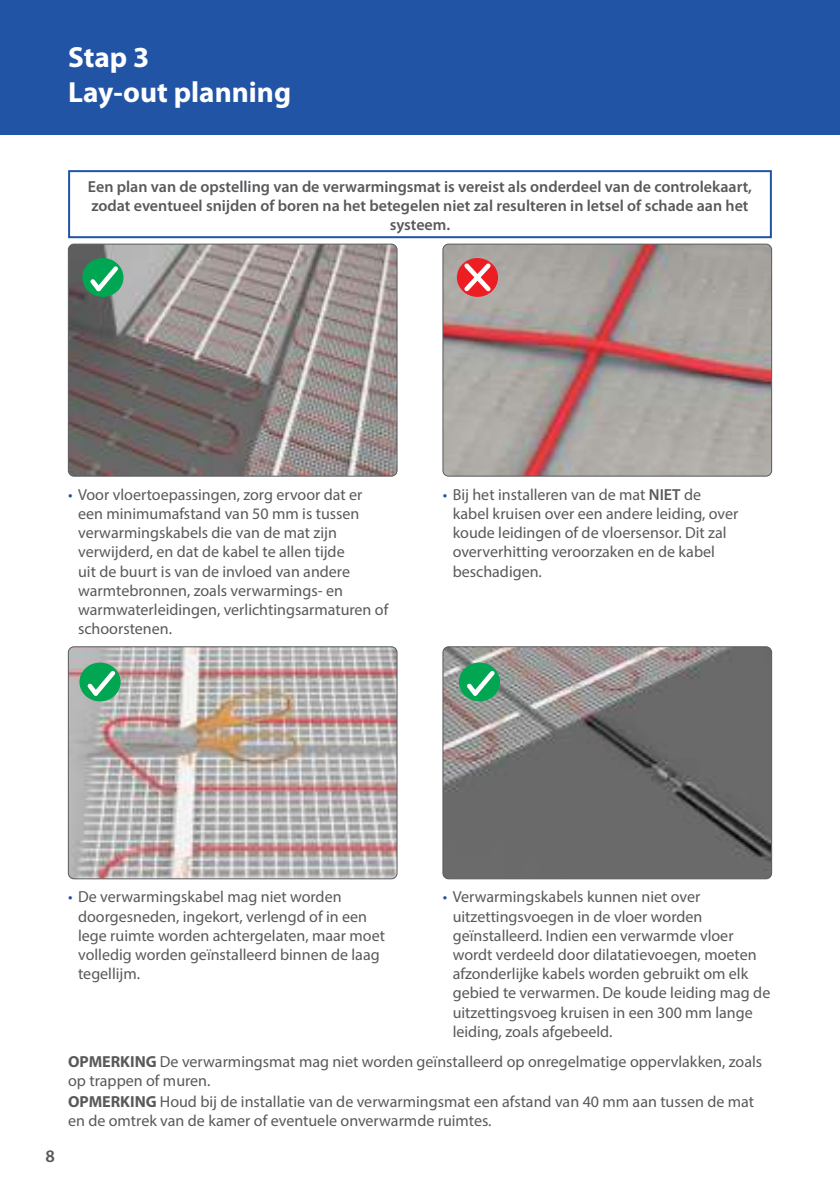
<style>
.page{position:relative;width:840px;height:1191px;background:#fff}
.page>*{position:absolute;margin:0;border:0;box-sizing:border-box;transform-origin:0 0}
.t1{font:700 29.2px/35px "Myriad Pro";color:#fff}
.t2{font:600 17.6px "Myriad Pro";color:#58595b}
.t3{font:16px/19.2px "Myriad Pro";color:#58595b}
.t4{font:600 16px/19.2px "Myriad Pro";color:#58595b;text-align:center}
.s1{color:#2154a5}
.s2{font-weight:600}
.s3{font-weight:700}
</style>
<div class="page">
<div style="left:0;top:0;width:839px;height:135px;background:#2154a5"></div>
<img style="left:68px;top:244px;width:329px;height:232px">
<div style="left:68px;top:244px;width:329px;height:232px;border:1px solid #58595b;border-radius:6px"></div>
<img style="left:68px;top:647px;width:329px;height:231px">
<div style="left:68px;top:646px;width:329px;height:233px;border:1px solid #58595b;border-radius:6px"></div>
<img style="left:444px;top:647px;width:327px;height:231px">
<div style="left:442px;top:646px;width:329px;height:233px;border:1px solid #58595b;border-radius:6px"></div>
<img style="left:443px;top:244px;width:328px;height:232px">
<div style="left:442px;top:244px;width:329px;height:232px;border:1px solid #58595b;border-radius:6px"></div>
<div style="left:68px;top:170px;width:703px;height:68px;border:2px solid #2154a5"></div>
<div style="left:82px;top:258px;width:41px;height:39px;background:#00a651;border-radius:50%"></div>
<svg style="left:86px;top:262px;width:36px;height:33px"></svg>
<svg style="left:456px;top:258px;width:42px;height:39px"></svg>
<svg style="left:460px;top:259px;width:34px;height:36px"></svg>
<svg style="left:458px;top:662px;width:42px;height:39px"></svg>
<svg style="left:462px;top:666px;width:36px;height:34px"></svg>
<svg style="left:79px;top:662px;width:42px;height:39px"></svg>
<svg style="left:83px;top:666px;width:36px;height:34px"></svg>
<h1 class="t1" style="left:68px;top:41px;width:224px">Stap 3<br>Lay-out planning</h1>
<p class="t4" style="left:88px;top:178px;width:665px">Een plan van de opstelling van de verwarmingsmat is vereist als onderdeel van de controlekaart, zodat eventueel snijden of boren na het betegelen niet zal resulteren in letsel of schade aan het systeem.</p>
<p class="t3" style="left:78px;top:485px;width:311px;text-indent:-10px"><span class="s1">•</span> Voor vloertoepassingen, zorg ervoor dat er een minimumafstand van 50 mm is tussen verwarmingskabels die van de mat zijn verwijderd, en dat de kabel te allen tijde<br>uit de buurt is van de invloed van andere warmtebronnen, zoals verwarmings- en warmwaterleidingen, verlichtingsarmaturen of schoorstenen.</p>
<p class="t3" style="left:452px;top:485px;width:287px;text-indent:-10px"><span class="s1">•</span> Bij het installeren van de mat <span class="s2">NIET</span> de kabel kruisen over een andere leiding, over koude leidingen of de vloersensor. Dit zal oververhitting veroorzaken en de kabel beschadigen.</p>
<p class="t2" style="left:45px;top:1148px;width:11px">8</p>
<p class="t3" style="left:78px;top:888px;width:308px;text-indent:-10px"><span class="s1">•</span> De verwarmingskabel mag niet worden doorgesneden, ingekort, verlengd of in een lege ruimte worden achtergelaten, maar moet volledig worden geïnstalleerd binnen de laag tegellijm.</p>
<p class="t3" style="left:452px;top:888px;width:319px;text-indent:-10px"><span class="s1">•</span> Verwarmingskabels kunnen niet over uitzettingsvoegen in de vloer worden geïnstalleerd. Indien een verwarmde vloer wordt verdeeld door dilatatievoegen, moeten afzonderlijke kabels worden gebruikt om elk gebied te verwarmen. De koude leiding mag de uitzettingsvoeg kruisen in een 300 mm lange leiding, zoals afgebeeld.</p>
<p class="t3" style="left:68px;top:1052px;width:695px"><span class="s3">OPMERKING</span> De verwarmingsmat mag niet worden geïnstalleerd op onregelmatige oppervlakken, zoals op trappen of muren.</p>
<p class="t3" style="left:68px;top:1092px;width:687px"><span class="s3">OPMERKING</span> Houd bij de installatie van de verwarmingsmat een afstand van 40 mm aan tussen de mat en de omtrek van de kamer of eventuele onverwarmde ruimtes.</p>
</div>
